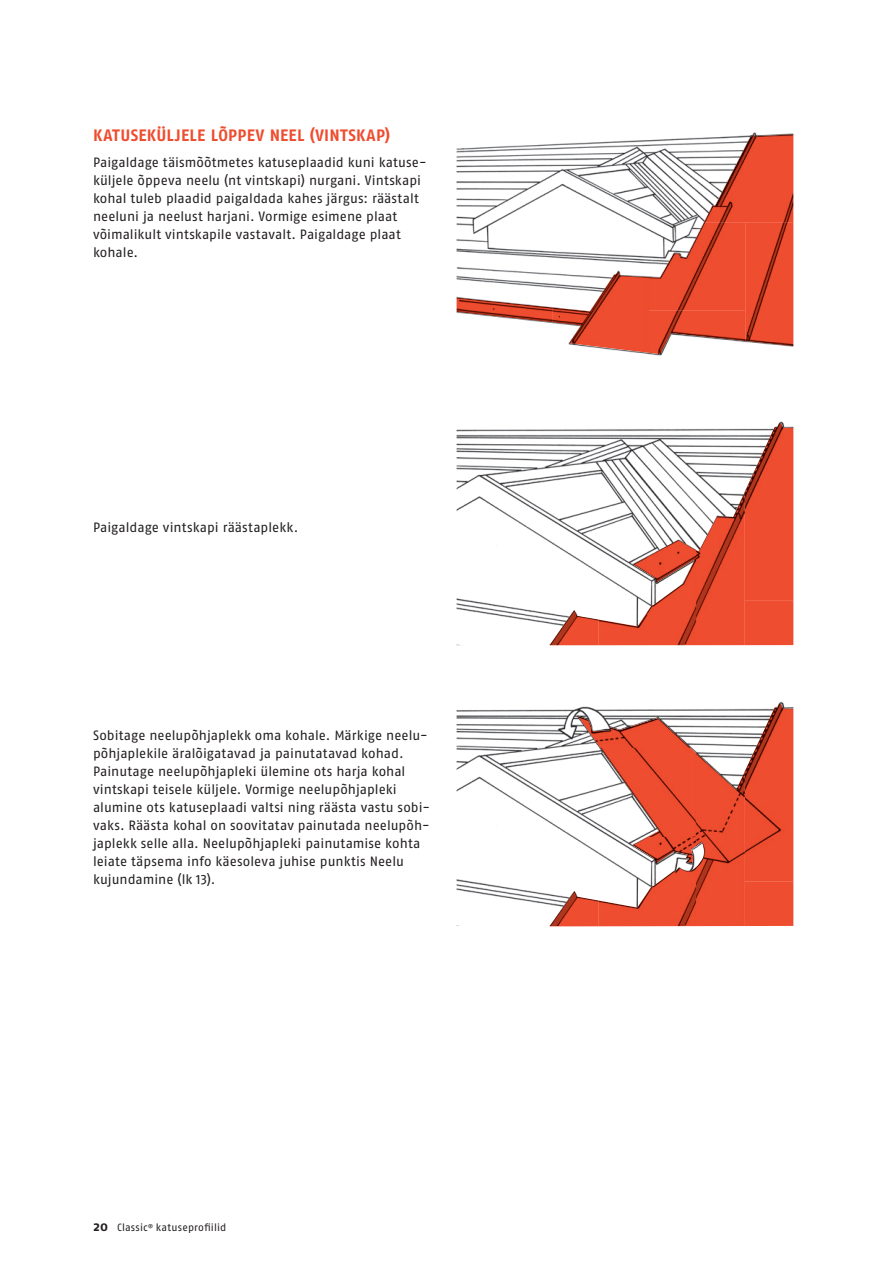
<style>
.page{position:relative;width:893px;height:1263px;background:#fff}
.page>*{position:absolute;margin:0;border:0;box-sizing:border-box;transform-origin:0 0}
.t1{font:700 16.5px "Fago OT";letter-spacing:.015em;color:#ef4d2f}
.t2{font:13.5px/18px "Fago OT";color:#231f20}
.t3{font:10.5px "Fago OT";letter-spacing:.015em;color:#231f20}
.s1{font-weight:700;font-size:13.5px}
</style>
<div class="page">
<img style="left:457px;top:132px;width:336px;height:224px">
<img style="left:704px;top:134px;width:89px;height:88px">
<img style="left:649px;top:222px;width:96px;height:132px">
<img style="left:745px;top:222px;width:48px;height:124px">
<img style="left:457px;top:298px;width:96px;height:24px">
<img style="left:553px;top:271px;width:96px;height:82px">
<img style="left:457px;top:421px;width:327px;height:224px">
<hr style="left:549px;top:645px;width:202px;height:1px;background:#ef4d2f">
<img style="left:744px;top:423px;width:49px;height:222px">
<img style="left:696px;top:492px;width:49px;height:153px">
<img style="left:647px;top:540px;width:49px;height:105px">
<img style="left:598px;top:557px;width:49px;height:88px">
<img style="left:550px;top:610px;width:48px;height:35px">
<img style="left:457px;top:702px;width:326px;height:224px">
<hr style="left:549px;top:926px;width:205px;height:1px;background:#ef4d2f">
<img style="left:577px;top:716px;width:114px;height:32px">
<img style="left:745px;top:703px;width:48px;height:223px">
<img style="left:600px;top:748px;width:96px;height:89px">
<img style="left:696px;top:753px;width:49px;height:173px">
<img style="left:598px;top:837px;width:98px;height:89px">
<img style="left:550px;top:891px;width:48px;height:35px">
<p class="t1" style="left:93px;top:125px;width:298px">KATUSEKÜLJELE LÕPPEV NEEL (VINTSKAP)</p>
<p class="t2" style="left:93px;top:153px;width:335px">Paigaldage täismõõtmetes katuseplaadid kuni katuse&shy;küljele õppeva neelu (nt vintskapi) nurgani. Vintskapi kohal tuleb plaadid paigaldada kahes järgus: räästalt neeluni ja neelust harjani. Vormige esimene plaat võimalikult vintskapile vastavalt. Paigaldage plaat kohale.</p>
<p class="t2" style="left:93px;top:518px;width:207px">Paigaldage vintskapi räästaplekk.</p>
<p class="t2" style="left:93px;top:727px;width:338px">Sobitage neelupõhjaplekk oma kohale. Märkige neelu&shy;põhjaplekile äralõigatavad ja painutatavad kohad.<br>Painutage neelupõhjapleki ülemine ots harja kohal vintskapi teisele küljele. Vormige neelupõhjapleki alumine ots katuseplaadi valtsi ning räästa vastu sobi&shy;vaks. Räästa kohal on soovitatav painutada neelupõh&shy;japlekk selle alla. Neelupõhjapleki painutamise kohta leiate täpsema info käesoleva juhise punktis Neelu kujundamine (lk 13).</p>
<p class="t3" style="left:94px;top:1221px;width:134px"><span class="s1">20</span> Classic<sup>®</sup> katuseprofiilid</p>
</div>
